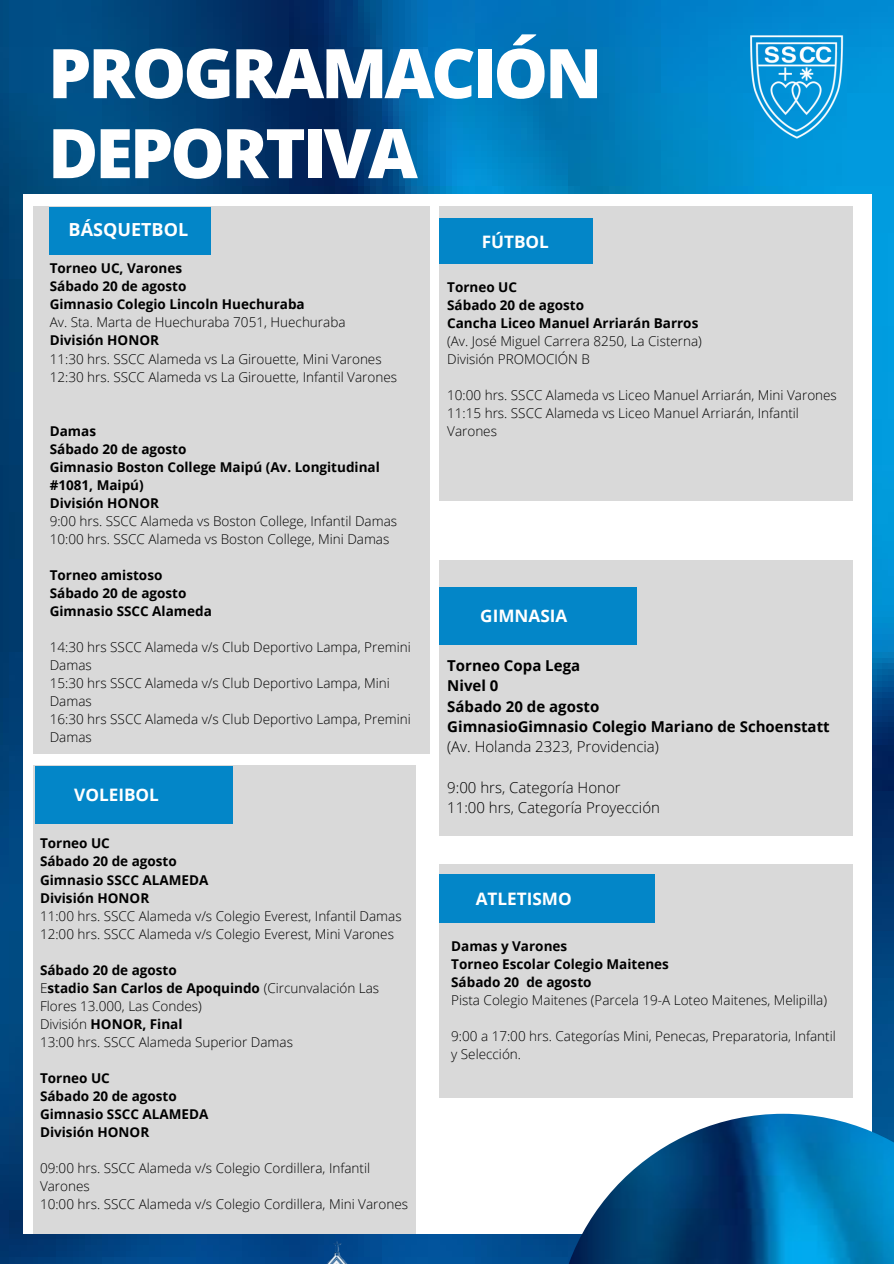
<style>
.page{position:relative;width:894px;height:1264px;background:#fff}
.page>*{position:absolute;margin:0;border:0;box-sizing:border-box;transform-origin:0 0}
.t1{font:800 68.55px/79.9px "Open Sans";letter-spacing:-.045em;color:#fff}
.t2{font:700 18px "Open Sans";color:#fff}
.t3{font:700 17.1px "Open Sans";color:#fff}
.t4{font:700 15px/20.2px "Open Sans";color:#000}
.t5{font:300 15px/20.2px "Open Sans";color:#000}
.t6{font:300 13.5px/18px "Open Sans";color:#000}
.t7{font:700 13.5px/18px "Open Sans";color:#000}
.s1{font-weight:700}
</style>
<div class="page">
<img style="left:0;top:0;width:893px;height:1263px">
<img style="left:738px;top:17px;width:114px;height:136px">
<div style="left:23px;top:194px;width:848px;height:1039px;background:#fff"></div>
<div style="left:34px;top:206px;width:396px;height:547px;background:#d9d9d9"></div>
<img style="left:130px;top:1233px;width:294px;height:30px">
<div style="left:439px;top:206px;width:413px;height:294px;background:#d9d9d9"></div>
<div style="left:439px;top:219px;width:153px;height:45px;background:#0386c8"></div>
<div style="left:50px;top:208px;width:161px;height:47px;background:#0386c8"></div>
<div style="left:34px;top:764px;width:381px;height:469px;background:#d9d9d9"></div>
<div style="left:35px;top:766px;width:197px;height:57px;background:#0386c8"></div>
<div style="left:439px;top:560px;width:413px;height:276px;background:#d9d9d9"></div>
<div style="left:439px;top:587px;width:197px;height:57px;background:#0386c8"></div>
<div style="left:439px;top:864px;width:413px;height:233px;background:#d9d9d9"></div>
<div style="left:439px;top:874px;width:215px;height:49px;background:#0386c8"></div>
<img style="left:555px;top:1113px;width:338px;height:150px">
<h1 class="t1" style="left:48px;top:32px;width:555px">PROGRAMACIÓN<br>DEPORTIVA</h1>
<h2 class="t2" style="left:69px;top:217px;width:121px">BÁSQUETBOL</h2>
<p class="t7" style="left:50px;top:259px;width:256px">Torneo UC, Varones<br>Sábado 20 de agosto<br>Gimnasio Colegio Lincoln Huechuraba</p>
<p class="t6" style="left:50px;top:313px;width:297px">Av. Sta. Marta de Huechuraba 7051, Huechuraba</p>
<p class="t7" style="left:50px;top:331px;width:111px">División HONOR</p>
<p class="t6" style="left:50px;top:349px;width:349px">11:30 hrs. SSCC Alameda vs La Girouette, Mini Varones<br>12:30 hrs. SSCC Alameda vs La Girouette, Infantil Varones</p>
<p class="t7" style="left:50px;top:421px;width:331px">Damas<br>Sábado 20 de agosto<br>Gimnasio Boston College Maipú (Av. Longitudinal #1081, Maipú)<br>División HONOR</p>
<p class="t6" style="left:50px;top:511px;width:349px">9:00 hrs. SSCC Alameda vs Boston College, Infantil Damas<br>10:00 hrs. SSCC Alameda vs Boston College, Mini Damas</p>
<p class="t7" style="left:50px;top:565px;width:163px">Torneo amistoso<br>Sábado 20 de agosto<br>Gimnasio SSCC Alameda</p>
<p class="t6" style="left:50px;top:637px;width:362px">14:30 hrs SSCC Alameda v/s Club Deportivo Lampa, Premini<br>Damas<br>15:30 hrs SSCC Alameda v/s Club Deportivo Lampa, Mini<br>Damas<br>16:30 hrs SSCC Alameda v/s Club Deportivo Lampa, Premini<br>Damas</p>
<p class="t3" style="left:74px;top:783px;width:86px">VOLEIBOL</p>
<p class="t7" style="left:40px;top:834px;width:170px">Torneo UC<br>Sábado 20 de agosto<br>Gimnasio SSCC ALAMEDA<br>División HONOR</p>
<p class="t6" style="left:40px;top:906px;width:363px">11:00 hrs. SSCC Alameda v/s Colegio Everest, Infantil Damas<br>12:00 hrs. SSCC Alameda v/s Colegio Everest, Mini Varones</p>
<p class="t6" style="left:40px;top:960px;width:340px"><span class="s1">Sábado 20 de agosto<br></span>E<span class="s1">stadio San Carlos de Apoquindo</span> (Circunvalación Las<br>Flores 13.000, Las Condes)<br>División <span class="s1">HONOR, Final<br></span>13:00 hrs. SSCC Alameda Superior Damas</p>
<p class="t7" style="left:40px;top:1068px;width:170px">Torneo UC<br>Sábado 20 de agosto<br>Gimnasio SSCC ALAMEDA<br>División HONOR</p>
<p class="t6" style="left:40px;top:1158px;width:369px">09:00 hrs. SSCC Alameda v/s Colegio Cordillera, Infantil<br>Varones<br>10:00 hrs. SSCC Alameda v/s Colegio Cordillera, Mini Varones</p>
<p class="t3" style="left:481px;top:229px;width:69px">FÚTBOL</p>
<p class="t7" style="left:447px;top:277px;width:252px">Torneo UC<br>Sábado 20 de agosto<br>Cancha Liceo Manuel Arriarán Barros</p>
<p class="t6" style="left:447px;top:331px;width:256px">(Av. José Miguel Carrera 8250, La Cisterna)<br>División PROMOCIÓN B</p>
<p class="t6" style="left:447px;top:385px;width:391px">10:00 hrs. SSCC Alameda vs Liceo Manuel Arriarán, Mini Varones<br>11:15 hrs. SSCC Alameda vs Liceo Manuel Arriarán, Infantil<br>Varones</p>
<p class="t3" style="left:480px;top:603px;width:89px">GIMNASIA</p>
<p class="t4" style="left:447px;top:655px;width:384px">Torneo Copa Lega<br>Nivel 0<br>Sábado 20 de agosto<br>GimnasioGimnasio Colegio Mariano de Schoenstatt</p>
<p class="t5" style="left:447px;top:736px;width:213px">(Av. Holanda 2323, Providencia)</p>
<p class="t5" style="left:447px;top:776px;width:214px">9:00 hrs, Categoría Honor<br>11:00 hrs, Categoría Proyección</p>
<p class="t3" style="left:475px;top:886px;width:97px">ATLETISMO</p>
<p class="t7" style="left:451px;top:936px;width:219px">Damas y Varones<br>Torneo Escolar Colegio Maitenes<br>Sábado 20 de agosto</p>
<p class="t6" style="left:451px;top:990px;width:377px">Pista Colegio Maitenes (Parcela 19-A Loteo Maitenes, Melipilla)</p>
<p class="t6" style="left:451px;top:1026px;width:386px">9:00 a 17:00 hrs. Categorías Mini, Penecas, Preparatoria, Infantil y Selección.</p>
</div>
